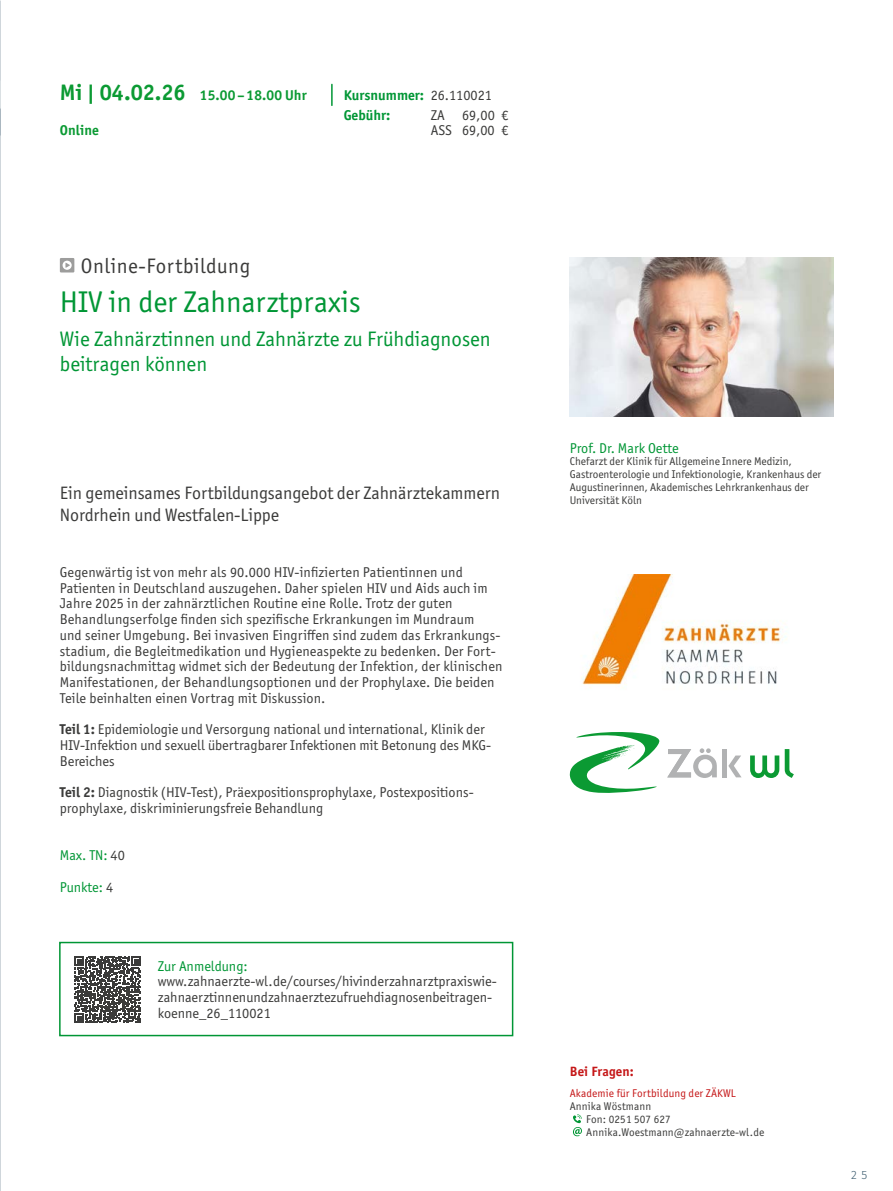
<style>
.page{position:relative;width:893px;height:1191px;background:#fff}
.page>*{position:absolute;margin:0;border:0;box-sizing:border-box;transform-origin:0 0}
.t1{font:30px "Officina Sans ITC Pro";color:#009635}
.t2{font:21px/25.2px "Officina Sans ITC Pro";color:#009635}
.t3{font:21px "Officina Sans ITC Pro";letter-spacing:.025em;color:#3b3b3a}
.t4{font:18px/21.6px "Officina Sans ITC Pro";letter-spacing:-.005em;color:#3b3b3a}
.t5{font:14.25px/15.8px "Officina Sans ITC Pro";letter-spacing:.01em;color:#3b3b3a}
.t6{font:14.25px "Officina Sans ITC Pro";color:#009635}
.t7{font:700 14.25px "Officina Sans ITC Pro";letter-spacing:.01em;color:#0b9a33}
.t8{font:700 14.25px/20px "Officina Sans ITC Pro";color:#009635}
.t9{font:700 13.5px "Officina Sans ITC Pro";letter-spacing:.01em;color:#c51718}
.t10{font:300 12px "Fira Sans";color:#3d5c6f}
.t11{font:11.25px/12.8px "Officina Sans ITC Pro";color:#3b3b3a}
.t12{font:11.25px "Officina Sans ITC Pro";letter-spacing:.01em;color:#c51718}
.s1{font-size:22.5px}
.s2{font-weight:400;color:#3b3b3a}
.s3{font-weight:700}
.s4{color:#3b3b3a}
</style>
<div class="page">
<svg style="left:60px;top:258px;width:14px;height:14px"></svg>
<img style="left:570px;top:257px;width:263px;height:160px">
<img style="left:581px;top:575px;width:206px;height:113px">
<div style="left:722px;top:749px;width:5px;height:28px;background:#b1b2b3"></div>
<svg style="left:728px;top:755px;width:13px;height:22px"></svg>
<svg style="left:667px;top:748px;width:50px;height:30px"></svg>
<svg style="left:750px;top:755px;width:29px;height:23px"></svg>
<svg style="left:785px;top:749px;width:9px;height:29px"></svg>
<svg style="left:570px;top:732px;width:90px;height:61px"></svg>
<div style="left:59px;top:941px;width:454px;height:95px;border:2px solid #009635"></div>
<svg style="left:74px;top:956px;width:67px;height:66px"></svg>
<svg style="left:573px;top:1114px;width:9px;height:22px"></svg>
<hr style="left:331px;top:84px;width:2px;height:21px;background:#009635">
<svg style="left:0;top:0;width:1px;height:26px"></svg>
<svg style="left:0;top:1165px;width:1px;height:26px"></svg>
<svg style="left:0;top:81px;width:1px;height:28px"></svg>
<p class="t7" style="left:60px;top:86px;width:248px"><span class="s1">Mi | 04.02.26</span> 15.00 – 18.00 Uhr</p>
<p class="t7" style="left:60px;top:121px;width:41px">Online</p>
<p class="t8" style="left:344px;top:85px;width:150px">Kursnummer: <span class="s2">26.110021<br></span>Gebühr:</p>
<p class="t5" style="left:431px;top:107px;width:79px">ZA 69,00 €<br>ASS 69,00 €</p>
<h2 class="t3" style="left:81px;top:253px;width:171px">Online-Fortbildung</h2>
<h1 class="t1" style="left:60px;top:284px;width:302px">HIV in der Zahnarztpraxis</h1>
<h2 class="t2" style="left:60px;top:326px;width:432px">Wie Zahnärztinnen und Zahnärzte zu Frühdiagnosen beitragen können</h2>
<p class="t4" style="left:60px;top:482px;width:442px">Ein gemeinsames Fortbildungsangebot der Zahnärztekammern<br>Nordrhein und Westfalen-Lippe</p>
<p class="t5" style="left:60px;top:564px;width:444px">Gegenwärtig ist von mehr als 90.000 HIV-infizierten Patientinnen und Patienten in Deutschland auszugehen. Daher spielen HIV und Aids auch im Jahre 2025 in der zahnärztlichen Routine eine Rolle. Trotz der guten Behandlungserfolge finden sich spezifische Erkrankungen im Mundraum<br>und seiner Umgebung. Bei invasiven Eingriffen sind zudem das Erkrankungs&shy;stadium, die Begleitmedikation und Hygieneaspekte zu bedenken. Der Fort&shy;bildungsnachmittag widmet sich der Bedeutung der Infektion, der klinischen Manifestationen, der Behandlungsoptionen und der Prophylaxe. Die beiden Teile beinhalten einen Vortrag mit Diskussion.</p>
<p class="t5" style="left:60px;top:721px;width:433px"><span class="s3">Teil 1:</span> Epidemiologie und Versorgung national und international, Klinik der<br>HIV-Infektion und sexuell übertragbarer Infektionen mit Betonung des MKG-<br>Bereiches</p>
<p class="t5" style="left:60px;top:784px;width:414px"><span class="s3">Teil 2:</span> Diagnostik (HIV-Test), Präexpositionsprophylaxe, Postexpositions&shy;prophylaxe, diskriminierungsfreie Behandlung</p>
<p class="t6" style="left:60px;top:847px;width:66px">Max. TN: <span class="s4">40</span></p>
<p class="t6" style="left:60px;top:878px;width:55px">Punkte: <span class="s4">4</span></p>
<p class="t6" style="left:158px;top:957px;width:91px">Zur Anmeldung:</p>
<p class="t5" style="left:158px;top:973px;width:340px">www.zahnaerzte-wl.de/courses/hivinderzahnarztpraxiswie&shy;zahnaerztinnenundzahnaerztezufruehdiagnosenbeitragen&shy;koenne_26_110021</p>
<p class="t6" style="left:570px;top:439px;width:110px">Prof. Dr. Mark Oette</p>
<p class="t11" style="left:570px;top:455px;width:253px">Chefarzt der Klinik für Allgemeine Innere Medizin, Gastroenterologie und Infektionologie, Krankenhaus der Augustinerinnen, Akademisches Lehrkrankenhaus der Universität Köln</p>
<p class="t9" style="left:570px;top:1063px;width:66px">Bei Fragen:</p>
<p class="t12" style="left:570px;top:1087px;width:168px">Akademie für Fortbildung der ZÄKWL</p>
<p class="t11" style="left:586px;top:1100px;width:180px;text-indent:-17px">Annika Wöstmann<br>Fon: 0251 507 627<br>Annika.Woestmann@zahnaerzte-wl.de</p>
<p class="t10" style="left:851px;top:1166px;width:18px">2 5</p>
</div>
